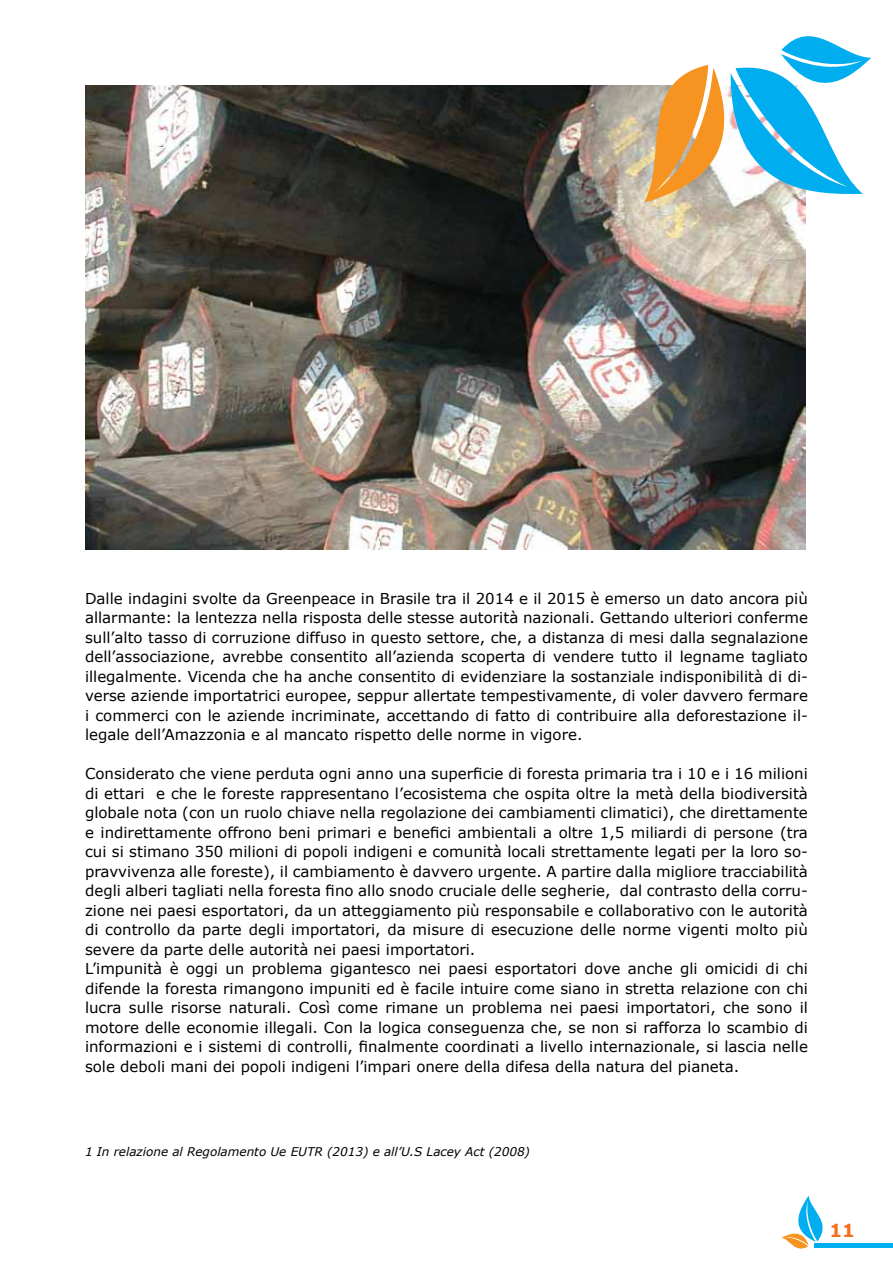
<style>
.page{position:relative;width:893px;height:1263px;background:#fff}
.page>*{position:absolute;margin:0;border:0;box-sizing:border-box;transform-origin:0 0}
.t1{font:700 18px "Verdana";color:#f36f21}
.t2{font:15px/19.5px "Verdana";color:#000;text-align:justify}
.t3{font:italic 12px "Verdana";color:#000}
</style>
<div class="page">
<svg style="left:781px;top:1195px;width:51px;height:54px"></svg>
<hr style="left:814px;top:1244px;width:79px;height:4px;background:#00aeef">
<img style="left:85px;top:85px;width:720px;height:464px">
<svg style="left:636px;top:36px;width:235px;height:167px"></svg>
<p class="t2" style="left:85px;top:589px;width:724px">Dalle indagini svolte da Greenpeace in Brasile tra il 2014 e il 2015 è emerso un dato ancora più allarmante: la lentezza nella risposta delle stesse autorità nazionali. Gettando ulteriori conferme sull’alto tasso di corruzione diffuso in questo settore, che, a distanza di mesi dalla segnalazione dell’associazione, avrebbe consentito all’azienda scoperta di vendere tutto il legname tagliato illegalmente. Vicenda che ha anche consentito di evidenziare la sostanziale indisponibilità di di&shy;verse aziende importatrici europee, seppur allertate tempestivamente, di voler davvero fermare i commerci con le aziende incriminate, accettando di fatto di contribuire alla deforestazione il&shy;legale dell’Amazzonia e al mancato rispetto delle norme in vigore.</p>
<p class="t2" style="left:85px;top:764px;width:724px;text-align:left">Considerato che viene perduta ogni anno una superficie di foresta primaria tra i 10 e i 16 milioni di ettari e che le foreste rappresentano l’ecosistema che ospita oltre la metà della biodiversità globale nota (con un ruolo chiave nella regolazione dei cambiamenti climatici), che direttamente e indirettamente offrono beni primari e benefici ambientali a oltre 1,5 miliardi di persone (tra cui si stimano 350 milioni di popoli indigeni e comunità locali strettamente legati per la loro so&shy;pravvivenza alle foreste), il cambiamento è davvero urgente. A partire dalla migliore tracciabilità degli alberi tagliati nella foresta fino allo snodo cruciale delle segherie, dal contrasto della corru&shy;zione nei paesi esportatori, da un atteggiamento più responsabile e collaborativo con le autorità di controllo da parte degli importatori, da misure di esecuzione delle norme vigenti molto più severe da parte delle autorità nei paesi importatori.<br>L’impunità è oggi un problema gigantesco nei paesi esportatori dove anche gli omicidi di chi difende la foresta rimangono impuniti ed è facile intuire come siano in stretta relazione con chi lucra sulle risorse naturali. Così come rimane un problema nei paesi importatori, che sono il motore delle economie illegali. Con la logica conseguenza che, se non si rafforza lo scambio di informazioni e i sistemi di controlli, finalmente coordinati a livello internazionale, si lascia nelle sole deboli mani dei popoli indigeni l’impari onere della difesa della natura del pianeta.</p>
<p class="t3" style="left:85px;top:1144px;width:447px">1 In relazione al Regolamento Ue EUTR (2013) e all’U.S Lacey Act (2008)</p>
<p class="t1" style="left:829px;top:1219px;width:27px">11</p>
</div>
